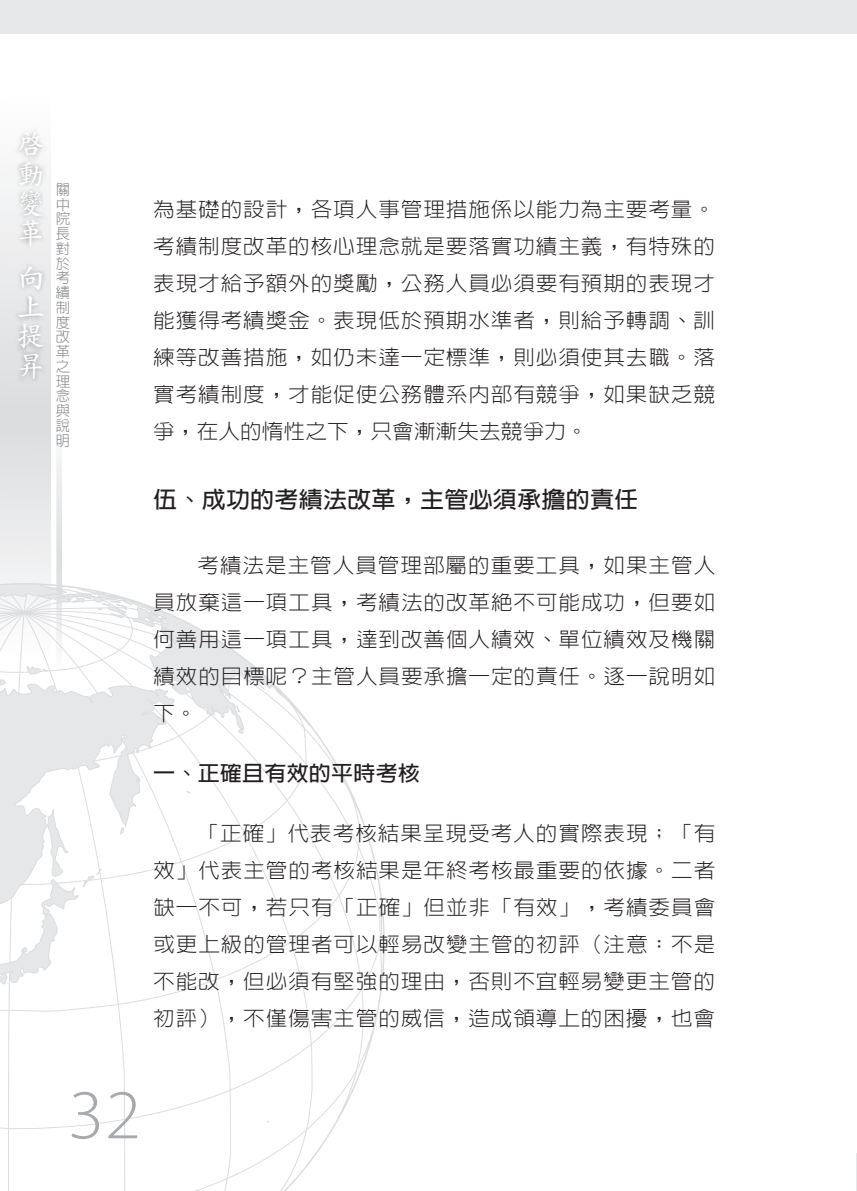
<style>
.page{position:relative;width:857px;height:1191px;background:#fff}
.page>*{position:absolute;margin:0;border:0;box-sizing:border-box;transform-origin:0 0}
.t1{font:300 70.4px "Myriad Pro";color:#a8a9ad;scale:1.05 1}
.t2{font:700 28px/29.4px "Zen Kai";color:#fff;text-align:justify}
.t3{font:700 22.8px "Lin Gothic";letter-spacing:.01em;color:#231f20;scale:1.05 1}
.t4{font:700 20.8px "Lin Gothic";letter-spacing:.01em;color:#231f20;scale:1.05 1}
.t5{font:300 20.6px/37px "Lin Gothic";letter-spacing:.04em;color:#231f20;text-align:justify;scale:1.05 1}
.t6{font:300 14.4px/14.8px "Lin Gothic";color:#808285;text-align:justify}
</style>
<div class="page">
<svg style="left:0;top:179px;width:11px;height:113px"></svg>
<img style="left:11px;top:129px;width:40px;height:163px">
<svg style="left:0;top:292px;width:383px;height:899px"></svg>
<div style="left:0;top:0;width:855px;height:34px;background:#e6e7e9"></div>
<hr style="left:856px;top:1153px;width:1px;height:38px;background:#e6e7e9">
<h2 class="t2" style="left:17px;top:130px;width:29px">啟動變革</h2>
<h2 class="t2" style="left:17px;top:263px;width:28px">向上提昇</h2>
<p class="t6" style="left:56px;top:182px;width:15px">關中院長對於考績制度改革之理念與說明</p>
<p class="t5" style="left:153px;top:191px;width:536px">為基礎的設計，各項人事管理措施係以能力為主要考量。考績制度改革的核心理念就是要落實功績主義，有特殊的表現才給予額外的獎勵，公務人員必須要有預期的表現才能獲得考績獎金。表現低於預期水準者，則給予轉調、訓練等改善措施，如仍未達一定標準，則必須使其去職。落實考績制度，才能促使公務體系內部有競爭，如果缺乏競爭，在人的惰性之下，只會漸漸失去競爭力。</p>
<p class="t3" style="left:153px;top:488px;width:463px">伍、成功的考績法改革，主管必須承擔的責任</p>
<p class="t5" style="left:153px;top:547px;width:536px;text-indent:44px">考績法是主管人員管理部屬的重要工具，如果主管人員放棄這一項工具，考績法的改革絕不可能成功，但要如何善用這一項工具，達到改善個人績效、單位績效及機關績效的目標呢？主管人員要承擔一定的責任。逐一說明如下。</p>
<p class="t4" style="left:153px;top:763px;width:255px">一、正確且有效的平時考核</p>
<p class="t5" style="left:153px;top:814px;width:536px;text-indent:44px">「正確」代表考核結果呈現受考人的實際表現；「有效」代表主管的考核結果是年終考核最重要的依據。二者缺一不可，若只有「正確」但並非「有效」，考績委員會或更上級的管理者可以輕易改變主管的初評（注意：不是不能改，但必須有堅強的理由，否則不宜輕易變更主管的初評），不僅傷害主管的威信，造成領導上的困擾，也會</p>
<h1 class="t1" style="left:68px;top:1072px;width:71px">32</h1>
</div>
